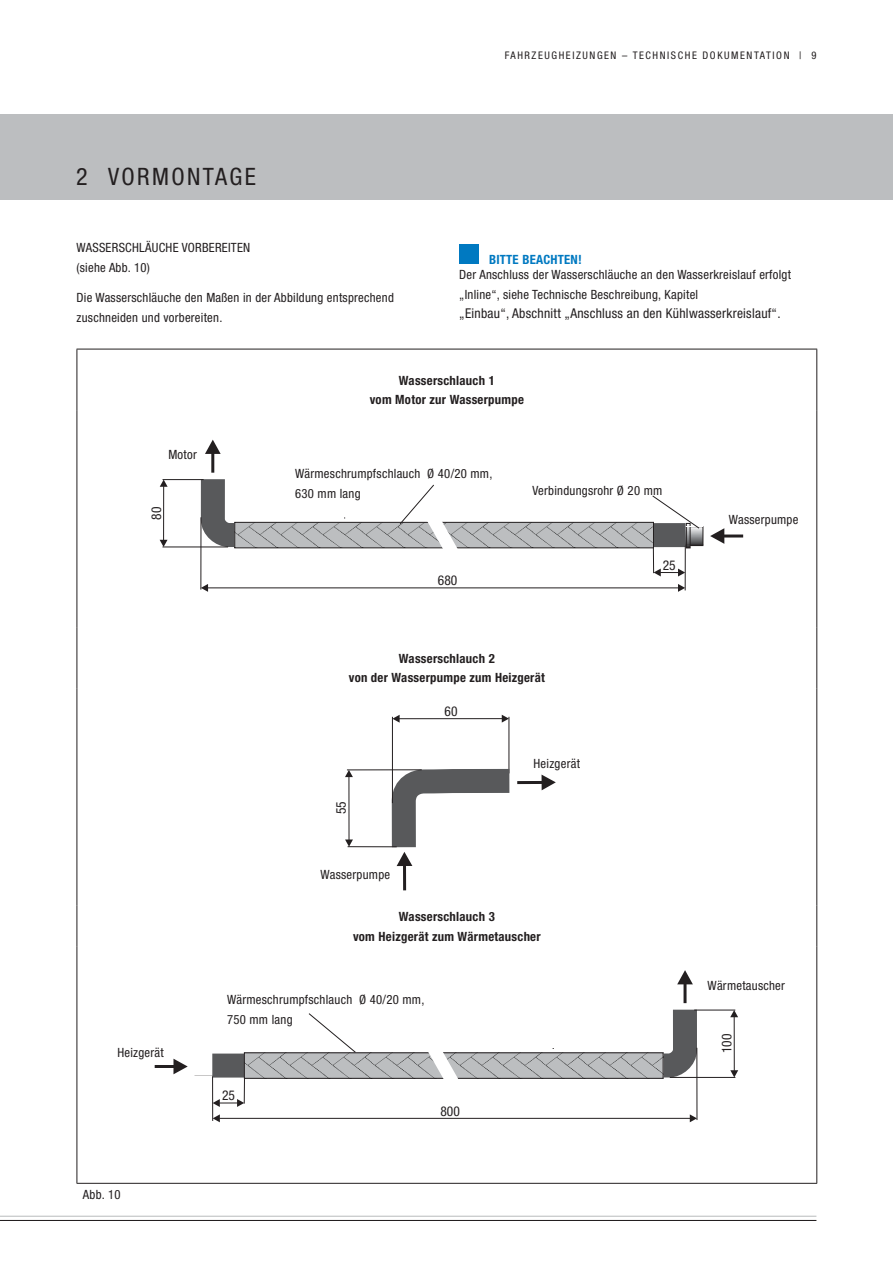
<style>
.page{position:relative;width:893px;height:1263px;background:#fff}
.page>*{position:absolute;margin:0;border:0;box-sizing:border-box;transform-origin:0 0}
.t1{font:condensed 24px "Helvetica Neue LT";letter-spacing:.1em;color:#231f20}
.t2{font:condensed 13.5px "Helvetica Neue LT";letter-spacing:.02em;color:#231f20}
.t3{font:condensed 12.75px/19.5px "Helvetica Neue LT";letter-spacing:.02em;color:#231f20}
.t4{font:700 condensed 12.75px/19.5px "Helvetica Neue LT";letter-spacing:.02em;color:#231f20;text-align:center}
.t5{font:700 condensed 12.75px "Helvetica Neue LT";letter-spacing:.02em;color:#0079c1}
.t6{font:condensed 10.5px "Helvetica Neue LT";letter-spacing:.15em;color:#231f20}
</style>
<div class="page">
<div style="left:0;top:115px;width:893px;height:85px;background:#bcbec0"></div>
<hr style="left:0;top:1216px;width:816px;height:1px;background:#bcbec0">
<hr style="left:0;top:1220px;width:816px;height:1px;background:#231f20">
<hr style="left:77px;top:349px;width:740px;height:1px;background:#231f20">
<hr style="left:77px;top:349px;width:1px;height:61px;background:#231f20">
<hr style="left:816px;top:349px;width:1px;height:61px;background:#231f20">
<hr style="left:77px;top:410px;width:1px;height:217px;background:#231f20">
<hr style="left:816px;top:410px;width:1px;height:217px;background:#231f20">
<hr style="left:77px;top:627px;width:1px;height:61px;background:#231f20">
<hr style="left:816px;top:627px;width:1px;height:61px;background:#231f20">
<hr style="left:77px;top:688px;width:1px;height:217px;background:#231f20">
<hr style="left:816px;top:688px;width:1px;height:217px;background:#231f20">
<hr style="left:77px;top:905px;width:1px;height:42px;background:#231f20">
<hr style="left:816px;top:905px;width:1px;height:42px;background:#231f20">
<hr style="left:77px;top:947px;width:1px;height:236px;background:#231f20">
<hr style="left:816px;top:947px;width:1px;height:236px;background:#231f20">
<hr style="left:77px;top:1183px;width:740px;height:1px;background:#231f20">
<div style="left:459px;top:244px;width:20px;height:20px;background:#0079c1"></div>
<hr style="left:211px;top:453px;width:3px;height:20px;background:#231f20">
<svg style="left:205px;top:440px;width:16px;height:14px"></svg>
<hr style="left:723px;top:534px;width:20px;height:3px;background:#231f20">
<svg style="left:710px;top:528px;width:14px;height:16px"></svg>
<svg style="left:189px;top:455px;width:515px;height:104px"></svg>
<hr style="left:207px;top:587px;width:472px;height:1px;background:#231f20">
<svg style="left:201px;top:584px;width:7px;height:8px"></svg>
<svg style="left:678px;top:584px;width:7px;height:8px"></svg>
<hr style="left:200px;top:517px;width:1px;height:73px;background:#231f20">
<hr style="left:653px;top:543px;width:1px;height:30px;background:#231f20">
<hr style="left:685px;top:546px;width:1px;height:44px;background:#231f20">
<div style="left:234px;top:522px;width:420px;height:26px;background:#bfbfbf;border:1px solid #231f20"></div>
<svg style="left:654px;top:568px;width:31px;height:8px"></svg>
<hr style="left:163px;top:479px;width:41px;height:1px;background:#231f20">
<hr style="left:162px;top:547px;width:66px;height:1px;background:#231f20">
<hr style="left:163px;top:486px;width:1px;height:54px;background:#231f20">
<svg style="left:160px;top:480px;width:8px;height:7px"></svg>
<svg style="left:160px;top:540px;width:8px;height:7px"></svg>
<svg style="left:399px;top:484px;width:73px;height:75px"></svg>
<svg style="left:652px;top:495px;width:51px;height:54px"></svg>
<hr style="left:509px;top:717px;width:1px;height:56px;background:#231f20">
<hr style="left:403px;top:865px;width:3px;height:25px;background:#231f20">
<hr style="left:517px;top:781px;width:26px;height:3px;background:#231f20">
<svg style="left:541px;top:774px;width:15px;height:16px"></svg>
<hr style="left:399px;top:718px;width:103px;height:1px;background:#231f20">
<svg style="left:502px;top:715px;width:7px;height:8px"></svg>
<svg style="left:392px;top:715px;width:8px;height:8px"></svg>
<svg style="left:380px;top:757px;width:143px;height:110px"></svg>
<hr style="left:347px;top:769px;width:75px;height:1px;background:#231f20">
<hr style="left:348px;top:846px;width:49px;height:1px;background:#231f20">
<hr style="left:348px;top:776px;width:1px;height:64px;background:#231f20">
<svg style="left:345px;top:839px;width:8px;height:8px"></svg>
<svg style="left:345px;top:770px;width:8px;height:7px"></svg>
<hr style="left:392px;top:717px;width:1px;height:86px;background:#231f20">
<hr style="left:683px;top:983px;width:3px;height:20px;background:#231f20">
<svg style="left:677px;top:970px;width:16px;height:14px"></svg>
<hr style="left:155px;top:1065px;width:20px;height:3px;background:#231f20">
<svg style="left:173px;top:1059px;width:15px;height:15px"></svg>
<svg style="left:194px;top:986px;width:515px;height:103px"></svg>
<hr style="left:219px;top:1118px;width:471px;height:1px;background:#231f20">
<svg style="left:690px;top:1114px;width:6px;height:8px"></svg>
<svg style="left:213px;top:1114px;width:7px;height:8px"></svg>
<hr style="left:696px;top:1048px;width:1px;height:72px;background:#231f20">
<hr style="left:212px;top:1076px;width:1px;height:45px;background:#231f20">
<div style="left:244px;top:1052px;width:419px;height:27px;background:#bfbfbf;border:1px solid #231f20"></div>
<svg style="left:414px;top:1027px;width:59px;height:62px"></svg>
<svg style="left:213px;top:1074px;width:32px;height:33px"></svg>
<hr style="left:694px;top:1010px;width:41px;height:1px;background:#231f20">
<hr style="left:670px;top:1077px;width:65px;height:1px;background:#231f20">
<hr style="left:734px;top:1016px;width:1px;height:55px;background:#231f20">
<svg style="left:730px;top:1010px;width:8px;height:7px"></svg>
<svg style="left:730px;top:1070px;width:8px;height:7px"></svg>
<svg style="left:308px;top:1012px;width:48px;height:41px"></svg>
<h1 class="t1" style="left:76px;top:162px;width:181px">2 VORMONTAGE</h1>
<p class="t3" style="left:77px;top:238px;width:175px">WASSERSCHLÄUCHE VORBEREITEN (siehe Abb. 10)</p>
<p class="t3" style="left:77px;top:288px;width:319px">Die Wasserschläuche den Maßen in der Abbildung entsprechend zuschneiden und vorbereiten.</p>
<p class="t6" style="left:505px;top:50px;width:313px">FAHRZEUGHEIZUNGEN – TECHNISCHE DOKUMENTATION | 9</p>
<p class="t5" style="left:489px;top:251px;width:94px">BITTE BEACHTEN!</p>
<p class="t3" style="left:459px;top:265px;width:333px">Der Anschluss der Wasserschläuche an den Wasserkreislauf erfolgt „Inline“, siehe Technische Beschreibung, Kapitel</p>
<p class="t2" style="left:459px;top:306px;width:323px">„Einbau“, Abschnitt „Anschluss an den Kühlwasserkreislauf“.</p>
<p class="t3" style="left:168px;top:444px;width:30px">Motor</p>
<p class="t2" style="left:148px;top:520px;width:14px;rotate:-90deg">80</p>
<p class="t4" style="left:370px;top:370px;width:156px">Wasserschlauch 1<br>vom Motor zur Wasserpumpe</p>
<p class="t3" style="left:295px;top:464px;width:199px">Wärmeschrumpfschlauch Ø 40/20 mm,<br>630 mm lang</p>
<p class="t2" style="left:438px;top:572px;width:21px">680</p>
<p class="t3" style="left:532px;top:481px;width:131px">Verbindungsrohr Ø 20 mm</p>
<p class="t2" style="left:663px;top:557px;width:14px">25</p>
<p class="t3" style="left:117px;top:1043px;width:48px">Heizgerät</p>
<p class="t4" style="left:349px;top:648px;width:198px">Wasserschlauch 2<br>von der Wasserpumpe zum Heizgerät</p>
<p class="t2" style="left:333px;top:814px;width:14px;rotate:-90deg">55</p>
<p class="t3" style="left:321px;top:865px;width:71px">Wasserpumpe</p>
<p class="t2" style="left:445px;top:703px;width:14px">60</p>
<p class="t3" style="left:534px;top:754px;width:48px">Heizgerät</p>
<p class="t4" style="left:353px;top:907px;width:189px">Wasserschlauch 3<br>vom Heizgerät zum Wärmetauscher</p>
<p class="t3" style="left:227px;top:990px;width:199px">Wärmeschrumpfschlauch Ø 40/20 mm,<br>750 mm lang</p>
<p class="t2" style="left:222px;top:1088px;width:14px">25</p>
<p class="t2" style="left:440px;top:1103px;width:21px">800</p>
<p class="t3" style="left:83px;top:1185px;width:39px">Abb. 10</p>
<p class="t3" style="left:729px;top:510px;width:71px">Wasserpumpe</p>
<p class="t3" style="left:708px;top:976px;width:79px">Wärmetauscher</p>
<p class="t2" style="left:719px;top:1053px;width:21px;rotate:-90deg">100</p>
</div>
